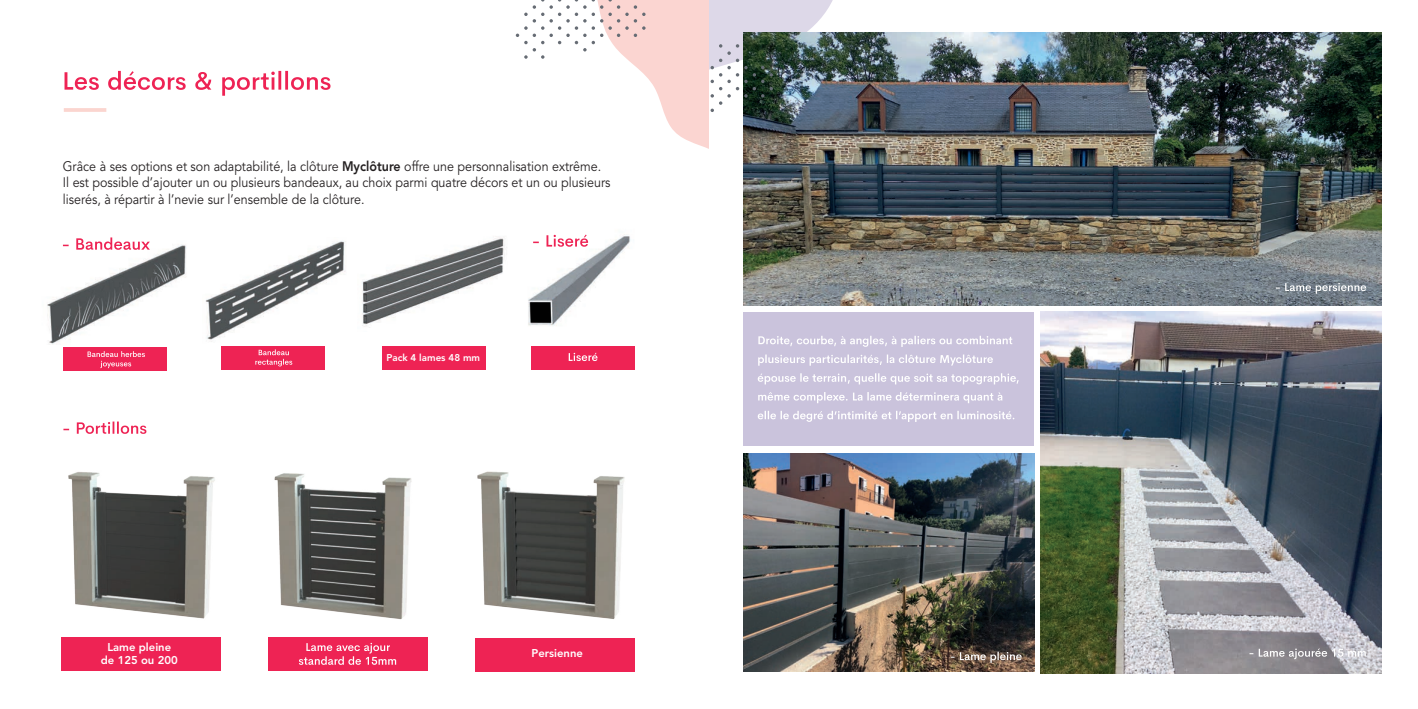
<style>
.page{position:relative;width:1418px;height:709px;background:#fff}
.page>*{position:absolute;margin:0;border:0;box-sizing:border-box;transform-origin:0 0}
.t1{font:13.75px/16.5px "Avenir LT Std";color:#231f20;scale:.91 1}
.t2{font:800 11.25px/13.5px "Avenir";color:#fff;text-align:center}
.t3{font:800 9.75px "Avenir LT Std";color:#fff}
.s1{font-weight:800}
</style>
<div class="page">
<img style="left:68px;top:472px;width:147px;height:147px">
<img style="left:477px;top:471px;width:148px;height:148px">
<svg style="left:64px;top:71px;width:266px;height:25px"></svg>
<hr style="left:64px;top:108px;width:42px;height:4px;background:#fbd5cf">
<div style="left:475px;top:637px;width:159px;height:34px;background:#ee2354"></div>
<img style="left:47px;top:244px;width:140px;height:117px">
<div style="left:61px;top:637px;width:160px;height:34px;background:#ee2354"></div>
<img style="left:205px;top:241px;width:141px;height:117px">
<svg style="left:63px;top:237px;width:87px;height:13px"></svg>
<img style="left:528px;top:234px;width:107px;height:113px">
<svg style="left:533px;top:234px;width:55px;height:13px"></svg>
<svg style="left:63px;top:421px;width:83px;height:13px"></svg>
<div style="left:268px;top:637px;width:159px;height:34px;background:#ee2354"></div>
<div style="left:63px;top:347px;width:103px;height:24px;background:#ee2354"></div>
<svg style="left:299px;top:643px;width:97px;height:22px"></svg>
<svg style="left:88px;top:351px;width:57px;height:17px"></svg>
<img style="left:362px;top:237px;width:143px;height:90px">
<div style="left:221px;top:346px;width:103px;height:23px;background:#ee2354"></div>
<svg style="left:255px;top:349px;width:37px;height:17px"></svg>
<div style="left:531px;top:346px;width:103px;height:24px;background:#ee2354"></div>
<svg style="left:568px;top:352px;width:29px;height:9px"></svg>
<div style="left:382px;top:346px;width:103px;height:23px;background:#ee2354"></div>
<img style="left:274px;top:473px;width:138px;height:147px">
<img style="left:743px;top:454px;width:291px;height:217px">
<img style="left:1040px;top:312px;width:341px;height:361px">
<img style="left:743px;top:33px;width:638px;height:272px">
<div style="left:743px;top:312px;width:291px;height:134px;background:#cac3dc"></div>
<svg style="left:516px;top:0;width:321px;height:168px"></svg>
<svg style="left:757px;top:411px;width:257px;height:11px"></svg>
<svg style="left:758px;top:392px;width:244px;height:11px"></svg>
<svg style="left:757px;top:373px;width:261px;height:11px"></svg>
<svg style="left:758px;top:354px;width:234px;height:12px"></svg>
<svg style="left:758px;top:336px;width:254px;height:11px"></svg>
<svg style="left:1275px;top:283px;width:90px;height:11px"></svg>
<svg style="left:950px;top:651px;width:71px;height:12px"></svg>
<svg style="left:1249px;top:648px;width:116px;height:11px"></svg>
<p class="t1" style="left:63px;top:158px;width:603px">Grâce à ses options et son adaptabilité, la clôture <span class="s1">Myclôture</span> offre une personnalisation extrême.<br>Il est possible d’ajouter un ou plusieurs bandeaux, au choix parmi quatre décors et un ou plusieurs liserés, à répartir à l’nevie sur l’ensemble de la clôture.</p>
<p class="t2" style="left:101px;top:641px;width:78px">Lame pleine de 125 ou 200</p>
<p class="t3" style="left:386px;top:351px;width:95px">Pack 4 lames 48 mm</p>
<p class="t2" style="left:531px;top:647px;width:53px">Persienne</p>
</div>
